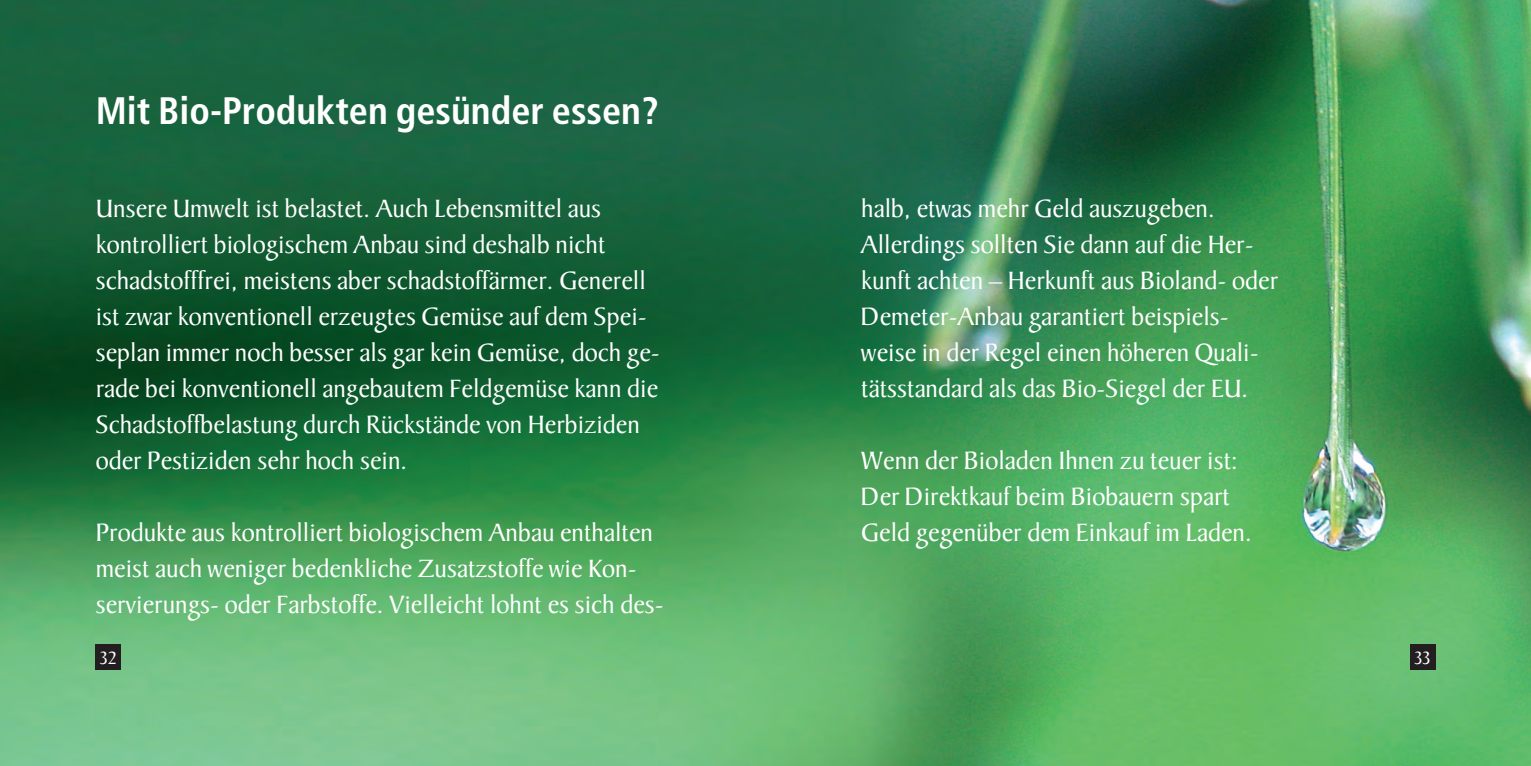
<style>
.page{position:relative;width:1531px;height:766px;background:#fff}
.page>*{position:absolute;margin:0;border:0;box-sizing:border-box;transform-origin:0 0}
.t1{font:700 condensed 38.25px "Frutiger";color:#fff}
.t2{font:27px/36px "Baker Signet";color:#fff}
.t3{font:19.12px "Baker Signet";color:#fff}
</style>
<div class="page">
<img style="left:0;top:0;width:1531px;height:765px">
<div style="left:96px;top:644px;width:25px;height:26px;background:#231f20"></div>
<div style="left:1410px;top:644px;width:25px;height:26px;background:#231f20"></div>
<h1 class="t1" style="left:96px;top:88px;width:565px">Mit Bio-Produkten gesünder essen?</h1>
<p class="t2" style="left:96px;top:191px;width:566px">Unsere Umwelt ist belastet. Auch Lebensmittel aus kontrolliert biologischem Anbau sind deshalb nicht schadstofffrei, meistens aber schadstoffärmer. Generell ist zwar konventionell erzeugtes Gemüse auf dem Spei&shy;seplan immer noch besser als gar kein Gemüse, doch ge&shy;rade bei konventionell angebautem Feldgemüse kann die Schadstoffbelastung durch Rückstände von Herbiziden oder Pestiziden sehr hoch sein.</p>
<p class="t2" style="left:96px;top:515px;width:570px">Produkte aus kontrolliert biologischem Anbau enthalten meist auch weniger bedenkliche Zusatzstoffe wie Kon&shy;servierungs- oder Farbstoffe. Vielleicht lohnt es sich des-</p>
<p class="t2" style="left:861px;top:191px;width:418px">halb, etwas mehr Geld auszugeben.<br>Allerdings sollten Sie dann auf die Her&shy;kunft achten – Herkunft aus Bioland- oder Demeter-Anbau garantiert beispiels&shy;weise in der Regel einen höheren Quali&shy;tätsstandard als das Bio-Siegel der EU.</p>
<p class="t2" style="left:861px;top:443px;width:392px">Wenn der Bioladen Ihnen zu teuer ist:<br>Der Direktkauf beim Biobauern spart<br>Geld gegenüber dem Einkauf im Laden.</p>
<p class="t3" style="left:100px;top:647px;width:19px">32</p>
<p class="t3" style="left:1414px;top:647px;width:18px">33</p>
</div>
